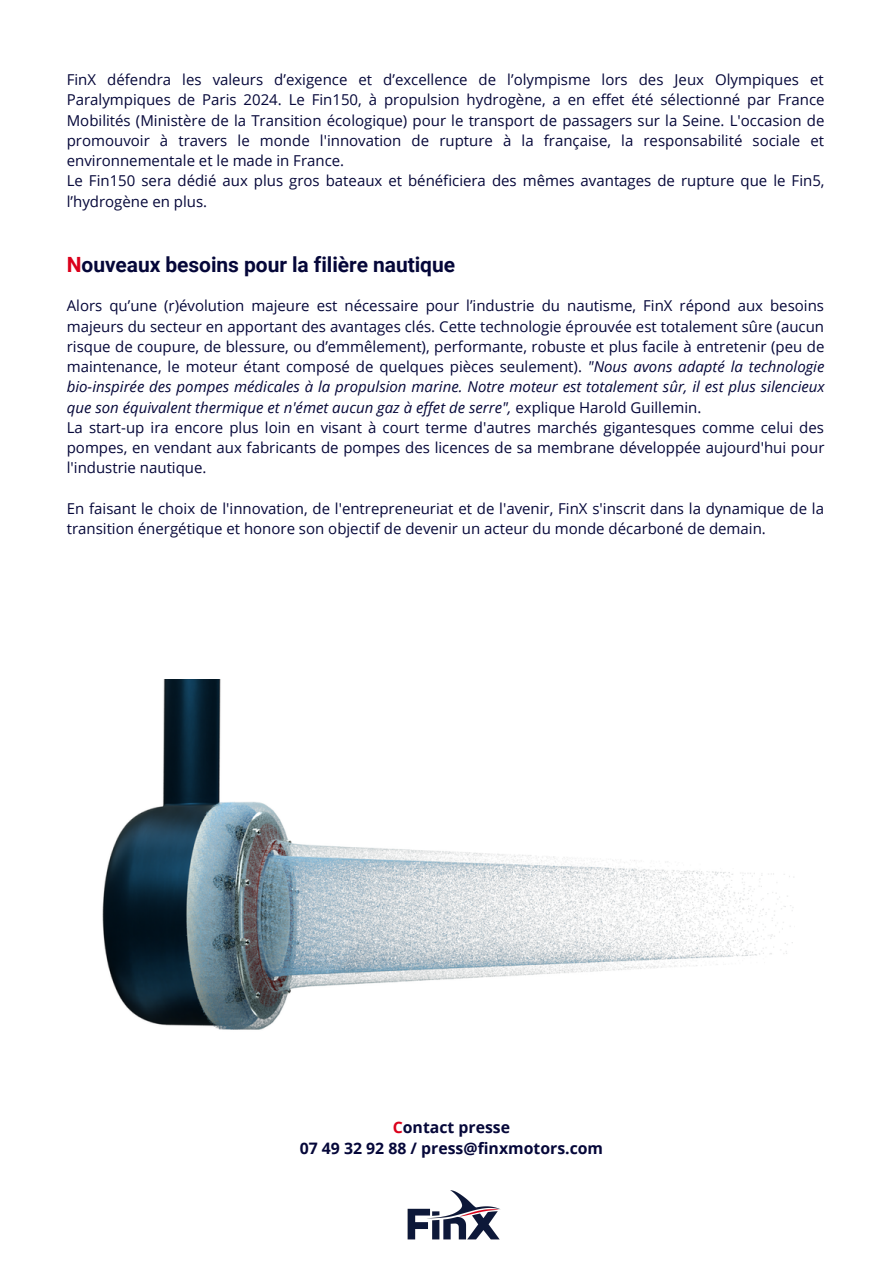
<style>
.page{position:relative;width:893px;height:1264px;background:#fff}
.page>*{position:absolute;margin:0;border:0;box-sizing:border-box;transform-origin:0 0}
.t1{font:700 21px "Roboto";letter-spacing:-.005em;color:#050739}
.t2{font:700 15.75px/21.3px "Open Sans";color:#050739;text-align:center}
.t3{font:15px/20.2px "Open Sans";color:#050739}
.s1{color:#db001b}
.s2{font-style:italic}
</style>
<div class="page">
<img style="left:407px;top:1190px;width:94px;height:50px">
<img style="left:102px;top:679px;width:692px;height:351px">
<p class="t3" style="left:67px;top:69px;width:759px">FinX défendra les valeurs d’exigence et d’excellence de l’olympisme lors des Jeux Olympiques et Paralympiques de Paris 2024. Le Fin150, à propulsion hydrogène, a en effet été sélectionné par France Mobilités (Ministère de la Transition écologique) pour le transport de passagers sur la Seine. L'occasion de promouvoir à travers le monde l'innovation de rupture à la française, la responsabilité sociale et environnementale et le made in France.<br>Le Fin150 sera dédié aux plus gros bateaux et bénéficiera des mêmes avantages de rupture que le Fin5, l’hydrogène en plus.</p>
<h1 class="t1" style="left:67px;top:252px;width:390px"><span class="s1">N</span>ouveaux besoins pour la filière nautique</h1>
<p class="t3" style="left:67px;top:295px;width:759px">Alors qu’une (r)évolution majeure est nécessaire pour l’industrie du nautisme, FinX répond aux besoins majeurs du secteur en apportant des avantages clés. Cette technologie éprouvée est totalement sûre (aucun risque de coupure, de blessure, ou d’emmêlement), performante, robuste et plus facile à entretenir (peu de maintenance, le moteur étant composé de quelques pièces seulement). <span class="s2">"Nous avons adapté la technologie bio-inspirée des pompes médicales à la propulsion marine. Notre moteur est totalement sûr, il est plus silencieux que son équivalent thermique et n'émet aucun gaz à effet de serre",</span> explique Harold Guillemin.<br>La start-up ira encore plus loin en visant à court terme d'autres marchés gigantesques comme celui des pompes, en vendant aux fabricants de pompes des licences de sa membrane développée aujourd'hui pour l'industrie nautique.</p>
<p class="t3" style="left:67px;top:498px;width:758px">En faisant le choix de l'innovation, de l'entrepreneuriat et de l'avenir, FinX s'inscrit dans la dynamique de la transition énergétique et honore son objectif de devenir un acteur du monde décarboné de demain.</p>
<p class="t2" style="left:300px;top:1116px;width:305px"><span class="s1">C</span>ontact presse<br>07 49 32 92 88 / press@finxmotors.com</p>
</div>
